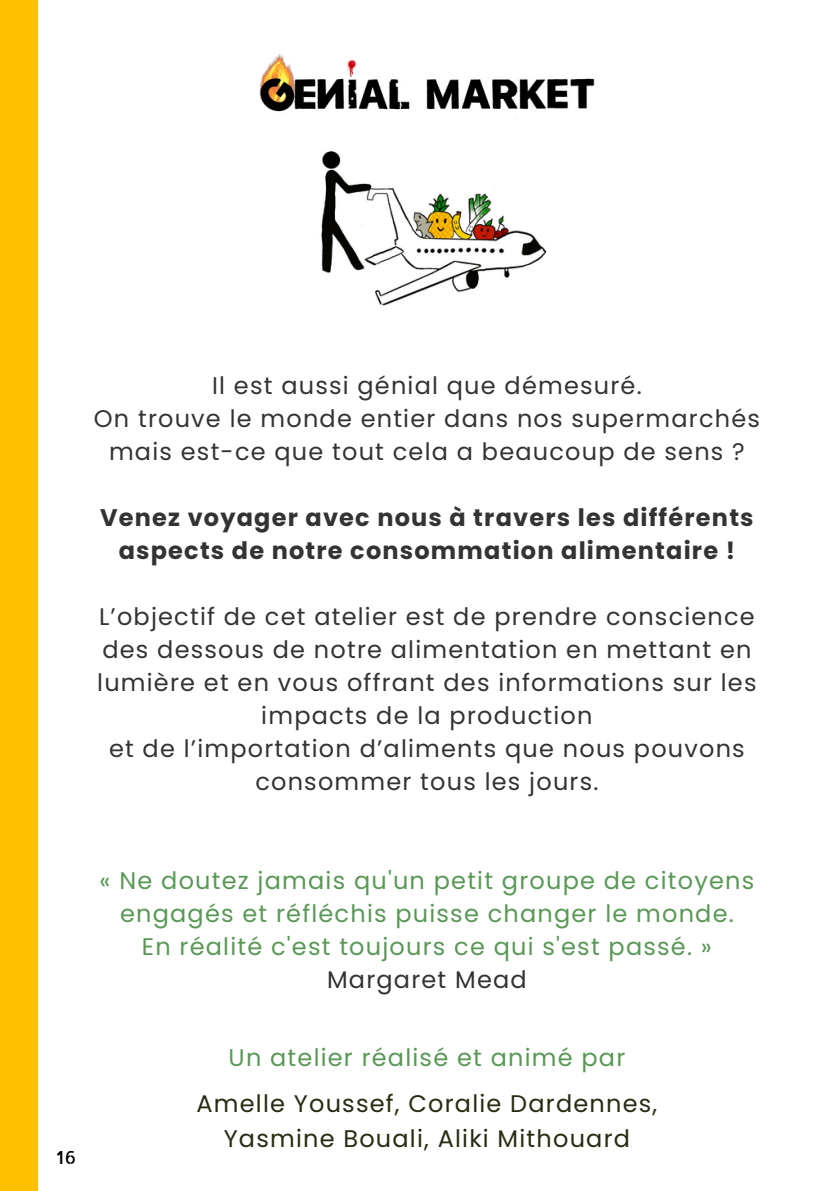
<style>
.page{position:relative;width:839px;height:1191px;background:#fff}
.page>*{position:absolute;margin:0;border:0;box-sizing:border-box;transform-origin:0 0}
.t1{font:24px/33px "Poppins";letter-spacing:.05em;color:#333;text-align:center}
.t2{font:24px/33px "Poppins";letter-spacing:.05em;color:#599855;text-align:center}
.t3{font:700 24px/33px "Poppins";letter-spacing:.05em;color:#333;text-align:center}
.t4{font:24px/34.6px "Poppins";letter-spacing:.05em;color:#282a11;text-align:center}
.t5{font:18px "Allerta Stencil";color:#000}
</style>
<div class="page">
<div style="left:0;top:0;width:38px;height:1191px;background:#ffc101"></div>
<img style="left:321px;top:151px;width:226px;height:155px">
<img style="left:259px;top:54px;width:336px;height:65px">
<p class="t1" style="left:94px;top:369px;width:667px">Il est aussi génial que démesuré.<br>On trouve le monde entier dans nos supermarchés mais est-ce que tout cela a beaucoup de sens ?</p>
<p class="t3" style="left:100px;top:501px;width:655px">Venez voyager avec nous à travers les différents aspects de notre consommation alimentaire !</p>
<p class="t1" style="left:97px;top:600px;width:660px">L’objectif de cet atelier est de prendre conscience des dessous de notre alimentation en mettant en lumière et en vous offrant des informations sur les impacts de la production<br>et de l’importation d’aliments que nous pouvons consommer tous les jours.</p>
<p class="t5" style="left:57px;top:1146px;width:21px">16</p>
<p class="t2" style="left:100px;top:864px;width:656px">« Ne doutez jamais qu'un petit groupe de citoyens engagés et réfléchis puisse changer le monde.<br>En réalité c'est toujours ce qui s'est passé. »</p>
<p class="t1" style="left:327px;top:963px;width:201px">Margaret Mead</p>
<p class="t2" style="left:228px;top:1041px;width:398px">Un atelier réalisé et animé par</p>
<p class="t4" style="left:196px;top:1086px;width:462px">Amelle Youssef, Coralie Dardennes,<br>Yasmine Bouali, Aliki Mithouard</p>
</div>
